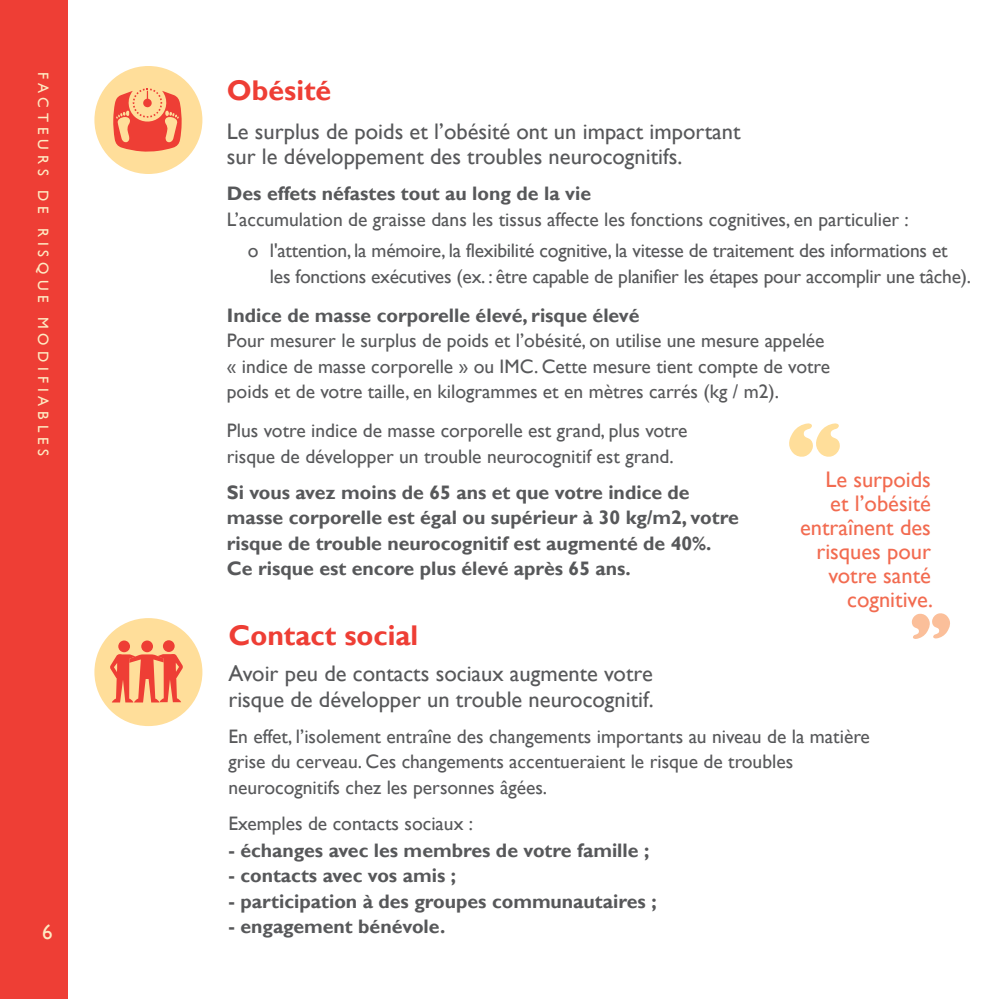
<style>
.page{position:relative;width:999px;height:999px;background:#fff}
.page>*{position:absolute;margin:0;border:0;box-sizing:border-box;transform-origin:0 0}
.t1{font:700 28.5px "Gill Sans";color:#ee3e35}
.t2{font:22.5px/25.5px "Gill Sans";color:#57585a}
.t3{font:22.5px/24px "Gill Sans";color:#f26b50;text-align:right}
.t4{font:21px "Gill Sans";color:#feebc3}
.t5{font:19.5px/25.5px "Gill Sans";color:#57585a}
.t6{font:700 19.5px/25.5px "Gill Sans";color:#57585a}
.t7{font:15px "Gill Sans";letter-spacing:.33em;color:#feebc3}
</style>
<div class="page">
<div style="left:0;top:0;width:68px;height:999px;background:#ee3e35"></div>
<svg style="left:789px;top:423px;width:51px;height:34px"></svg>
<svg style="left:912px;top:613px;width:38px;height:26px"></svg>
<div style="left:94px;top:618px;width:108px;height:108px;background:#ffde9a;border-radius:50%"></div>
<div style="left:163px;top:640px;width:12px;height:12px;background:#ee3e35;border-radius:50%"></div>
<div style="left:118px;top:641px;width:12px;height:11px;background:#ee3e35;border-radius:50%"></div>
<div style="left:141px;top:641px;width:12px;height:11px;background:#ee3e35;border-radius:50%"></div>
<svg style="left:110px;top:654px;width:73px;height:49px"></svg>
<div style="left:94px;top:66px;width:108px;height:108px;background:#ffde9a;border-radius:50%"></div>
<svg style="left:113px;top:88px;width:69px;height:64px"></svg>
<p class="t7" style="left:52px;top:72px;width:386px;rotate:90deg">FACTEURS DE RISQUE MODIFIABLES</p>
<p class="t4" style="left:42px;top:920px;width:12px">6</p>
<h1 class="t1" style="left:227px;top:73px;width:106px">Obésité</h1>
<p class="t2" style="left:227px;top:119px;width:515px">Le surplus de poids et l’obésité ont un impact important sur le développement des troubles neurocognitifs.</p>
<p class="t6" style="left:227px;top:181px;width:366px">Des effets néfastes tout au long de la vie</p>
<p class="t5" style="left:248px;top:204px;width:701px;line-height:31.5px;text-indent:-21px">L’accumulation de graisse dans les tissus affecte les fonctions cognitives, en particulier :<br>o l'attention, la mémoire, la flexibilité cognitive, la vitesse de traitement des informations et</p>
<p class="t5" style="left:270px;top:264px;width:703px">les fonctions exécutives (ex. : être capable de planifier les étapes pour accomplir une tâche).</p>
<p class="t6" style="left:227px;top:303px;width:414px">Indice de masse corporelle élevé, risque élevé</p>
<p class="t5" style="left:227px;top:328px;width:605px">Pour mesurer le surplus de poids et l’obésité, on utilise une mesure appelée « indice de masse corporelle » ou IMC. Cette mesure tient compte de votre poids et de votre taille, en kilogrammes et en mètres carrés (kg / m2).</p>
<p class="t5" style="left:227px;top:418px;width:462px">Plus votre indice de masse corporelle est grand, plus votre risque de développer un trouble neurocognitif est grand.</p>
<p class="t6" style="left:227px;top:480px;width:513px">Si vous avez moins de 65 ans et que votre indice de masse corporelle est égal ou supérieur à 30 kg/m2, votre risque de trouble neurocognitif est augmenté de 40%.<br>Ce risque est encore plus élevé après 65 ans.</p>
<p class="t3" style="left:800px;top:468px;width:135px">Le surpoids<br>et l’obésité entraînent des risques pour votre santé cognitive.</p>
<h1 class="t1" style="left:228px;top:618px;width:191px">Contact social</h1>
<p class="t2" style="left:228px;top:661px;width:427px">Avoir peu de contacts sociaux augmente votre risque de développer un trouble neurocognitif.</p>
<p class="t5" style="left:228px;top:724px;width:643px">En effet, l’isolement entraîne des changements importants au niveau de la matière grise du cerveau. Ces changements accentueraient le risque de troubles neurocognitifs chez les personnes âgées.</p>
<p class="t5" style="left:228px;top:811px;width:246px">Exemples de contacts sociaux :</p>
<p class="t6" style="left:228px;top:838px;width:422px">- échanges avec les membres de votre famille ;</p>
<p class="t6" style="left:228px;top:863px;width:229px">- contacts avec vos amis ;</p>
<p class="t6" style="left:228px;top:889px;width:430px">- participation à des groupes communautaires ;</p>
<p class="t6" style="left:228px;top:914px;width:218px">- engagement bénévole.</p>
</div>
